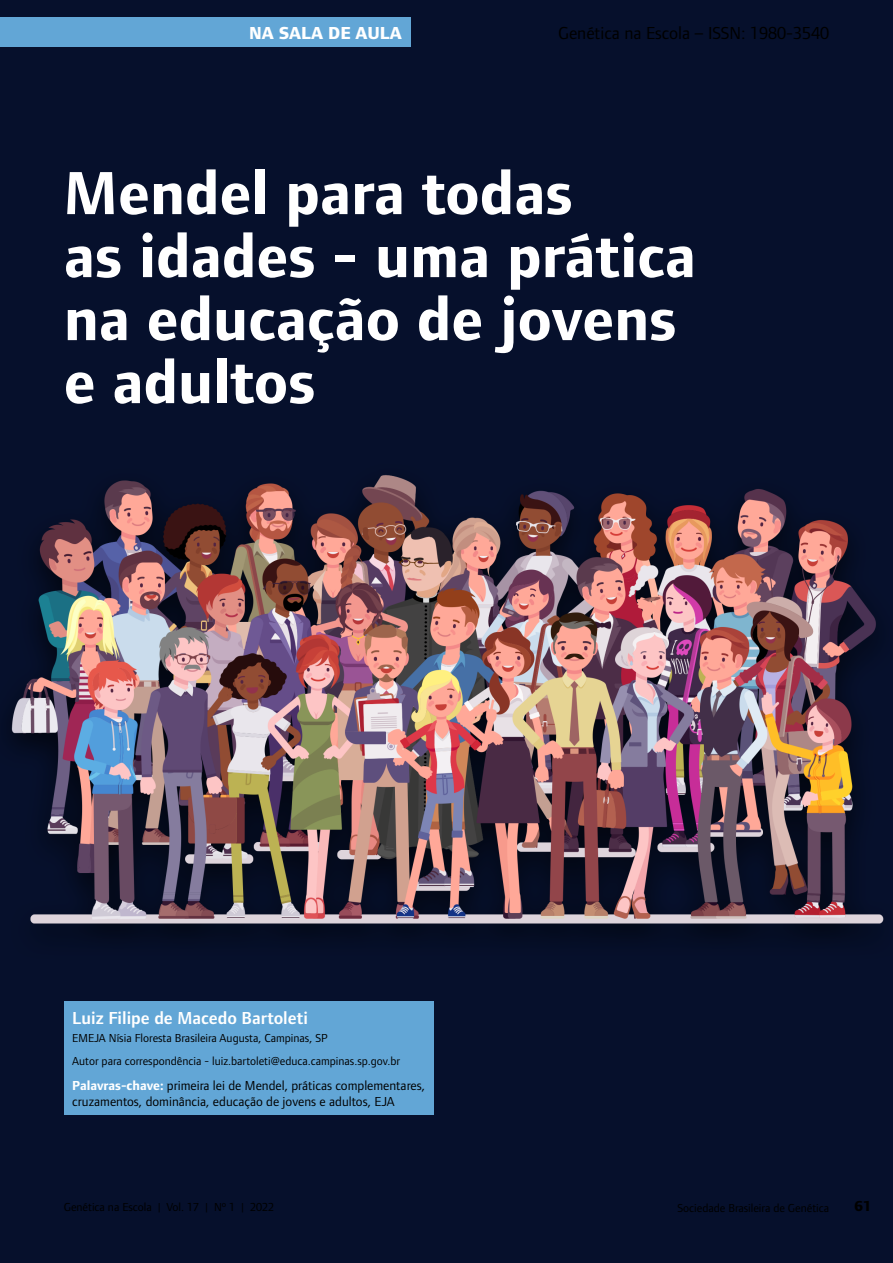
<style>
.page{position:relative;width:893px;height:1263px;background:#fff}
.page>*{position:absolute;margin:0;border:0;box-sizing:border-box;transform-origin:0 0}
.Texto{font:700 63px/63px "Foundry Form Sans";color:#fff}
.t1{font:18px "Foundry Form Sans";color:#000}
.Instituição{font:600 18px "Foundry Form Sans";color:#fff}
.t2{font:800 18px "Foundry Form Sans";color:#fff}
.t3{font:800 15px "Foundry Form Sans";color:#000}
.Instituição-2{font:13.5px/16.2px "Foundry Form Sans";color:#000}
.Instituição-3{font:12px "Foundry Form Sans";color:#000}
.s1{font-weight:700;color:#fff}
</style>
<div class="page">
<img style="left:0;top:0;width:893px;height:1263px">
<div style="left:64px;top:1001px;width:370px;height:113px;background:#62a6d6"></div>
<div style="left:0;top:17px;width:411px;height:30px;background:#62a6d6"></div>
<h2 class="t2" style="left:249px;top:23px;width:154px">NA SALA DE AULA</h2>
<h2 class="t1" style="left:558px;top:23px;width:273px">Genética na Escola – ISSN: 1980-3540</h2>
<p class="Texto" style="left:64px;top:162px;width:634px">Mendel para todas<br>as idades - uma prática na educação de jovens e adultos</p>
<p class="Instituição" style="left:72px;top:1007px;width:237px">Luiz Filipe de Macedo Bartoleti</p>
<p class="Instituição-3" style="left:72px;top:1031px;width:257px">EMEJA Nísia Floresta Brasileira Augusta, Campinas, SP</p>
<p class="Instituição-3" style="left:72px;top:1054px;width:329px">Autor para correspondência - luiz.bartoleti@educa.campinas.sp.gov.br</p>
<p class="Instituição-2" style="left:72px;top:1077px;width:354px"><span class="s1">Palavras-chave:</span> primeira lei de Mendel, práticas complementares, cruzamentos, dominância, educação de jovens e adultos, EJA</p>
<p class="Instituição-3" style="left:64px;top:1200px;width:212px">Genética na Escola | Vol. 17 | Nº 1 | 2022</p>
<p class="Instituição-3" style="left:677px;top:1202px;width:153px">Sociedade Brasileira de Genética</p>
<p class="t3" style="left:855px;top:1198px;width:19px">61</p>
</div>
